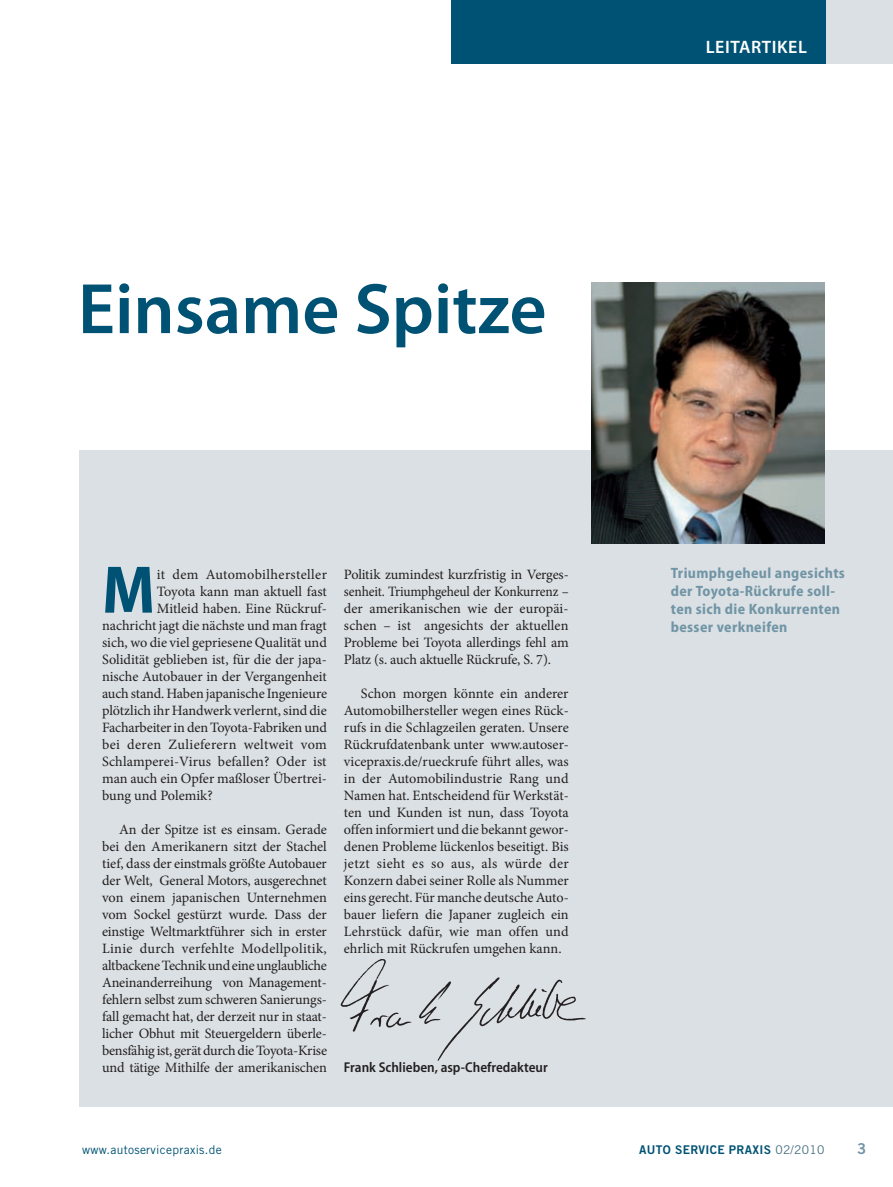
<style>
.page{position:relative;width:893px;height:1187px;background:#fff}
.page>*{position:absolute;margin:0;border:0;box-sizing:border-box;transform-origin:0 0}
.t1{font:600 72px "Myriad Pro";color:#005274}
.t2{font:700 semi-condensed 67.8px "Myriad Pro";color:#005274}
.t3{font:600 18px "Myriad Pro";letter-spacing:.03em;color:#fff}
.t4{font:700 semi-condensed 15px/18px "Myriad Pro";letter-spacing:.025em;color:#7195a6}
.t5{font:14.25px/17px "Minion Pro";letter-spacing:-.005em;color:#231f20;text-align:justify}
.t6{font:14.25px "Minion Pro";letter-spacing:.025em;color:#231f20}
.t7{font:600 semi-condensed 14.25px "Myriad Pro";color:#231f20}
.t8{font:12px "Trade Gothic LT Std";letter-spacing:.025em;color:#005274}
.t9{font:12px "Trade Gothic LT Std Bd 2";letter-spacing:.025em;color:#005274}
.s1{font-family:"Trade Gothic LT Std";color:#456e80}
</style>
<div class="page">
<div style="left:79px;top:450px;width:814px;height:657px;background:#dae0e3"></div>
<img style="left:591px;top:283px;width:234px;height:260px">
<img style="left:340px;top:959px;width:246px;height:102px">
<div style="left:825px;top:0;width:68px;height:64px;background:#dae0e3"></div>
<div style="left:451px;top:0;width:374px;height:64px;background:#005274"></div>
<h1 class="t1" style="left:78px;top:263px;width:470px">Einsame Spitze</h1>
<h2 class="t2" style="left:102px;top:552px;width:55px">M</h2>
<p class="t6" style="left:157px;top:564px;width:172px">it dem Automobilhersteller</p>
<p class="t5" style="left:157px;top:582px;width:172px">Toyota kann man aktuell fast</p>
<p class="t5" style="left:157px;top:599px;width:172px">Mitleid haben. Eine Rückruf-</p>
<p class="t5" style="left:102px;top:616px;width:226px">nachricht jagt die nächste und man fragt</p>
<p class="t5" style="left:102px;top:633px;width:226px">sich, wo die viel gepriesene Qualität und</p>
<p class="t5" style="left:102px;top:650px;width:226px">Solidität geblieben ist, für die der japa-</p>
<p class="t5" style="left:102px;top:667px;width:226px">nische Autobauer in der Vergangenheit</p>
<p class="t5" style="left:102px;top:684px;width:226px">auch stand. Haben japanische Ingenieure</p>
<p class="t5" style="left:102px;top:701px;width:226px">plötzlich ihr Handwerk verlernt, sind die</p>
<p class="t5" style="left:102px;top:718px;width:226px">Facharbeiter in den Toyota-Fabriken und</p>
<p class="t6" style="left:102px;top:734px;width:226px">bei deren Zulieferern weltweit vom</p>
<p class="t5" style="left:102px;top:752px;width:226px">Schlamperei-Virus befallen? Oder ist</p>
<p class="t5" style="left:102px;top:769px;width:226px">man auch ein Opfer maßloser Übertrei-</p>
<p class="t5" style="left:102px;top:786px;width:112px">bung und Polemik?</p>
<p class="t5" style="left:102px;top:820px;width:226px;text-indent:17px">An der Spitze ist es einsam. Gerade bei den Amerikanern sitzt der Stachel tief, dass der einstmals größte Autobauer der Welt, General Motors, ausgerechnet von einem japanischen Unternehmen vom Sockel gestürzt wurde. Dass der einstige Weltmarktführer sich in erster Linie durch verfehlte Modellpolitik, altbackene Technik und eine unglaubliche Aneinanderreihung von Management&shy;fehlern selbst zum schweren Sanierungs&shy;fall gemacht hat, der derzeit nur in staat&shy;licher Obhut mit Steuergeldern überle&shy;bensfähig ist, gerät durch die Toyota-Krise und tätige Mithilfe der amerikanischen</p>
<p class="t5" style="left:344px;top:565px;width:226px">Politik zumindest kurzfristig in Verges&shy;senheit. Triumphgeheul der Konkurrenz – der amerikanischen wie der europäi&shy;schen – ist angesichts der aktuellen Probleme bei Toyota allerdings fehl am Platz (s. auch aktuelle Rückrufe, S. 7).</p>
<p class="t5" style="left:344px;top:684px;width:226px;text-indent:17px">Schon morgen könnte ein anderer Automobilhersteller wegen eines Rück&shy;rufs in die Schlagzeilen geraten. Unsere Rückrufdatenbank unter www.autoser&shy;vicepraxis.de/rueckrufe führt alles, was in der Automobilindustrie Rang und Namen hat. Entscheidend für Werkstät&shy;ten und Kunden ist nun, dass Toyota offen informiert und die bekannt gewor&shy;denen Probleme lückenlos beseitigt. Bis jetzt sieht es so aus, als würde der Konzern dabei seiner Rolle als Nummer eins gerecht. Für manche deutsche Auto&shy;bauer liefern die Japaner zugleich ein Lehrstück dafür, wie man offen und ehrlich mit Rückrufen umgehen kann.</p>
<p class="t7" style="left:344px;top:1059px;width:205px">Frank Schlieben, asp-Chefredakteur</p>
<p class="t3" style="left:706px;top:35px;width:92px">Leitartikel</p>
<p class="t4" style="left:671px;top:564px;width:176px">Triumphgeheul angesichts der Toyota-Rückrufe soll&shy;ten sich die Konkurrenten besser verkneifen</p>
<p class="t8" style="left:82px;top:1141px;width:141px">www.autoservicepraxis.de</p>
<p class="t9" style="left:639px;top:1141px;width:187px">AUTO SERVICE PRAXIS <span class="s1">02/2010</span></p>
</div>
